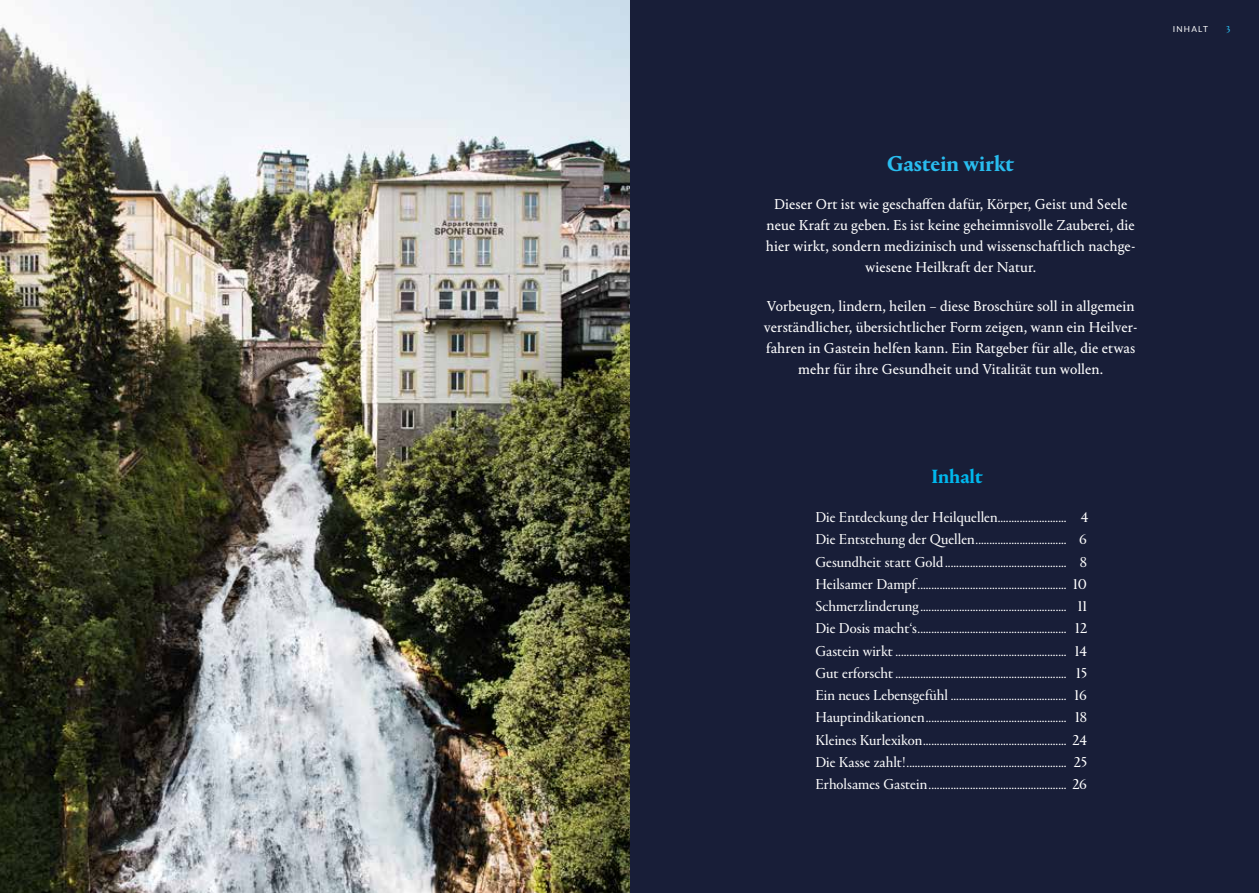
<style>
.page{position:relative;width:1259px;height:893px;background:#fff}
.page>*{position:absolute;margin:0;border:0;box-sizing:border-box;transform-origin:0 0}
.t1{font:700 22.5px "Portrait";color:#29bdef}
.t2{font:700 19.95px "Portrait LF";color:#00b8ee}
.t3{font:15px/22.2px "Portrait LF";color:#fff;text-align:justify}
.t4{font:15px/21px "Portrait Text";color:#fff;text-align:center}
.t5{font:10.5px "Portrait";color:#29bdef}
.t6{font:8.25px "Lato";letter-spacing:.15em;color:#fff}
</style>
<div class="page">
<div style="left:629px;top:0;width:630px;height:893px;background:#181e38"></div>
<img style="left:0;top:0;width:629px;height:893px">
<p class="t6" style="left:1172px;top:25px;width:37px">INHALT</p>
<p class="t5" style="left:1226px;top:23px;width:6px">3</p>
<h1 class="t1" style="left:887px;top:148px;width:129px">Gastein wirkt</h1>
<p class="t4" style="left:766px;top:193px;width:371px">Dieser Ort ist wie geschaffen dafür, Körper, Geist und Seele neue Kraft zu geben. Es ist keine geheimnisvolle Zauberei, die hier wirkt, sondern medizinisch und wissenschaftlich nachge&shy;wiesene Heilkraft der Natur.</p>
<p class="t4" style="left:764px;top:295px;width:375px">Vorbeugen, lindern, heilen – diese Broschüre soll in allgemein verständlicher, übersichtlicher Form zeigen, wann ein Heilver&shy;fahren in Gastein helfen kann. Ein Ratgeber für alle, die etwas mehr für ihre Gesundheit und Vitalität tun wollen.</p>
<h2 class="t2" style="left:931px;top:462px;width:53px">Inhalt</h2>
<p class="t3" style="left:815px;top:506px;width:274px">Die Entdeckung der Heilquellen......................... 4<br>Die Entstehung der Quellen................................. 6<br>Gesundheit statt Gold ............................................ 8<br>Heilsamer Dampf...................................................... 10<br>Schmerzlinderung..................................................... 11<br>Die Dosis macht‘s...................................................... 12<br>Gastein wirkt .............................................................. 14<br>Gut erforscht.............................................................. 15<br>Ein neues Lebensgefühl .......................................... 16<br>Hauptindikationen................................................... 18<br>Kleines Kurlexikon.................................................... 24<br>Die Kasse zahlt!.......................................................... 25<br>Erholsames Gastein.................................................. 26</p>
</div>
